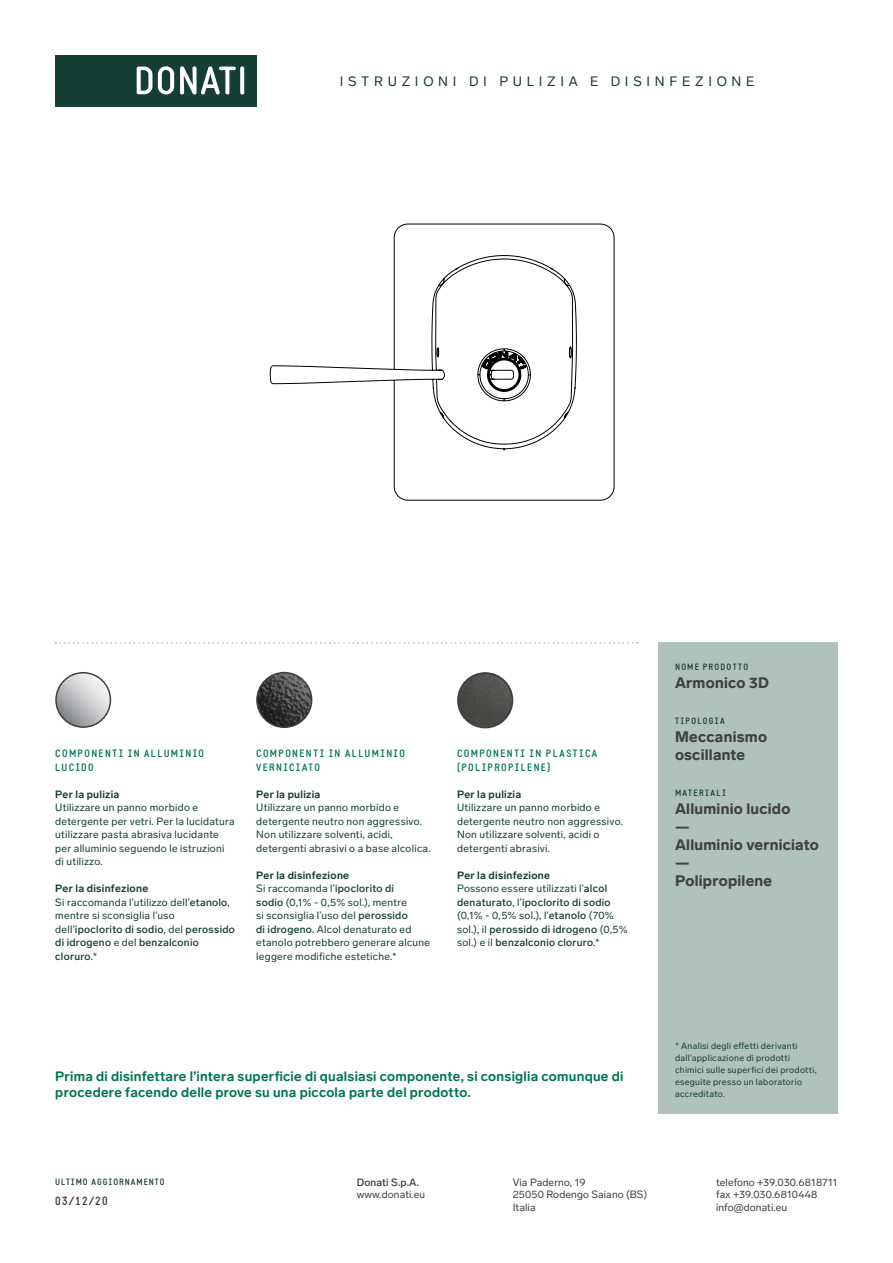
<style>
.page{position:relative;width:893px;height:1263px;background:#fff}
.page>*{position:absolute;margin:0;border:0;box-sizing:border-box;transform-origin:0 0}
.t1{font:900 15px/18px "Lab Grotesque";letter-spacing:.02em;color:#404041}
.t2{font:700 13.5px/16.5px "Lab Grotesque";letter-spacing:.02em;color:#007356}
.t3{font:13.5px "Lab Grotesque";letter-spacing:.35em;color:#153e35}
.t4{font:700 12px "Static";color:#404041}
.t5{font:10.5px/13.5px "Lab Grotesque";letter-spacing:.025em;color:#153e35}
.t6{font:500 10.5px/13.5px "Lab Grotesque";letter-spacing:.025em;color:#153e35}
.t7{font:10.5px/12.6px "Lab Grotesque";letter-spacing:.01em;color:#404041}
.t8{font:700 10.5px/13.5px "Static";letter-spacing:.125em;color:#007356}
.t9{font:700 10.5px "Lab Grotesque";letter-spacing:.025em;color:#153e35}
.t10{font:500 10.5px "Lab Grotesque";letter-spacing:.01em;color:#404041}
.t11{font:9px/12px "Lab Grotesque";letter-spacing:.03em;color:#153e35}
.t12{font:700 9px "Static";letter-spacing:.125em;color:#153e35}
.t13{font:700 9px "Static";letter-spacing:.1em;color:#153e35}
.t14{font:700 9px "Static";letter-spacing:.145em;color:#153e35}
.s1{font-weight:700}
.s2{font-weight:500}
.s3{font-weight:400}
</style>
<div class="page">
<svg style="left:55px;top:642px;width:583px;height:2px"></svg>
<div style="left:658px;top:642px;width:180px;height:472px;background:#b0c3ba"></div>
<svg style="left:270px;top:224px;width:344px;height:277px"></svg>
<svg style="left:56px;top:673px;width:54px;height:54px;background:#c0c1c3"></svg>
<div style="left:55px;top:672px;width:56px;height:56px;border:2px solid #404041;border-radius:50%"></div>
<img style="left:458px;top:673px;width:54px;height:54px">
<div style="left:457px;top:672px;width:56px;height:56px;border:2px solid #404041;border-radius:50%"></div>
<img style="left:257px;top:673px;width:55px;height:54px">
<div style="left:256px;top:672px;width:56px;height:56px;border:2px solid #404041;border-radius:50%"></div>
<div style="left:55px;top:55px;width:202px;height:51px;background:#153e35"></div>
<svg style="left:137px;top:66px;width:107px;height:29px"></svg>
<p class="t3" style="left:340px;top:73px;width:416px">ISTRUZIONI DI PULIZIA E DISINFEZIONE</p>
<p class="t8" style="left:55px;top:747px;width:150px">COMPONENTI IN ALLUMINIO<br>LUCIDO</p>
<p class="t9" style="left:55px;top:788px;width:66px">Per la pulizia</p>
<p class="t5" style="left:55px;top:801px;width:181px">Utilizzare un panno morbido e detergente per vetri. Per la lucidatura utilizzare pasta abrasiva lucidante per alluminio seguendo le istruzioni di utilizzo.</p>
<p class="t5" style="left:55px;top:882px;width:181px"><span class="s1">Per la disinfezione<br></span>Si raccomanda l’utilizzo dell’<span class="s2">etanolo</span>, mentre si sconsiglia l’uso dell’<span class="s2">ipoclorito di sodio</span>, del <span class="s2">perossido di idrogeno</span> e del <span class="s2">benzalconio cloruro</span>.*</p>
<p class="t8" style="left:256px;top:747px;width:150px">COMPONENTI IN ALLUMINIO<br>VERNICIATO</p>
<p class="t9" style="left:256px;top:788px;width:66px">Per la pulizia</p>
<p class="t5" style="left:256px;top:801px;width:176px">Utilizzare un panno morbido e detergente neutro non aggressivo.<br>Non utilizzare solventi, acidi, detergenti abrasivi o a base alcolica.</p>
<p class="t5" style="left:256px;top:868px;width:175px"><span class="s1">Per la disinfezione<br></span>Si raccomanda l’<span class="s2">ipoclorito di<br>sodio</span> (0,1% - 0,5% sol.), mentre<br>si sconsiglia l’uso del <span class="s2">perossido<br>di idrogeno</span>. Alcol denaturato ed etanolo potrebbero generare alcune leggere modifiche estetiche.*</p>
<p class="t8" style="left:457px;top:747px;width:142px">COMPONENTI IN PLASTICA (POLIPROPILENE)</p>
<p class="t9" style="left:457px;top:788px;width:66px">Per la pulizia</p>
<p class="t5" style="left:457px;top:801px;width:167px">Utilizzare un panno morbido e detergente neutro non aggressivo.<br>Non utilizzare solventi, acidi o detergenti abrasivi.</p>
<p class="t6" style="left:457px;top:868px;width:172px"><span class="s1">Per la disinfezione<br></span><span class="s3">Possono essere utilizzati l’</span>alcol denaturato<span class="s3">, l’</span>ipoclorito di sodio <span class="s3">(0,1% - 0,5% sol.), l’</span>etanolo <span class="s3">(70% sol.), il</span> perossido di idrogeno <span class="s3">(0,5% sol.) e il</span> benzalconio cloruro<span class="s3">.*</span></p>
<p class="t12" style="left:675px;top:662px;width:75px">NOME PRODOTTO</p>
<h1 class="t1" style="left:675px;top:674px;width:95px">Armonico 3D</h1>
<p class="t12" style="left:675px;top:716px;width:51px">TIPOLOGIA</p>
<h1 class="t1" style="left:675px;top:728px;width:94px">Meccanismo oscillante</h1>
<p class="t14" style="left:675px;top:788px;width:52px">MATERIALI</p>
<h1 class="t1" style="left:675px;top:800px;width:145px">Alluminio lucido<br>—<br>Alluminio verniciato —<br>Polipropilene</h1>
<p class="t2" style="left:55px;top:1068px;width:570px">Prima di disinfettare l’intera superficie di qualsiasi componente, si consiglia comunque di procedere facendo delle prove su una piccola parte del prodotto.</p>
<p class="t11" style="left:675px;top:1040px;width:143px">* Analisi degli effetti derivanti dall’applicazione di prodotti chimici sulle superfici dei prodotti, eseguite presso un laboratorio accreditato.</p>
<p class="t13" style="left:55px;top:1176px;width:111px">ULTIMO AGGIORNAMENTO</p>
<p class="t4" style="left:55px;top:1193px;width:54px">03/12/20</p>
<p class="t10" style="left:357px;top:1176px;width:64px">Donati S.p.A.</p>
<p class="t7" style="left:357px;top:1188px;width:70px">www.donati.eu</p>
<p class="t7" style="left:513px;top:1176px;width:136px">Via Paderno, 19<br>25050 Rodengo Saiano (BS)<br>Italia</p>
<p class="t7" style="left:716px;top:1176px;width:123px">telefono +39.030.6818711 fax +39.030.6810448 info@donati.eu</p>
</div>
